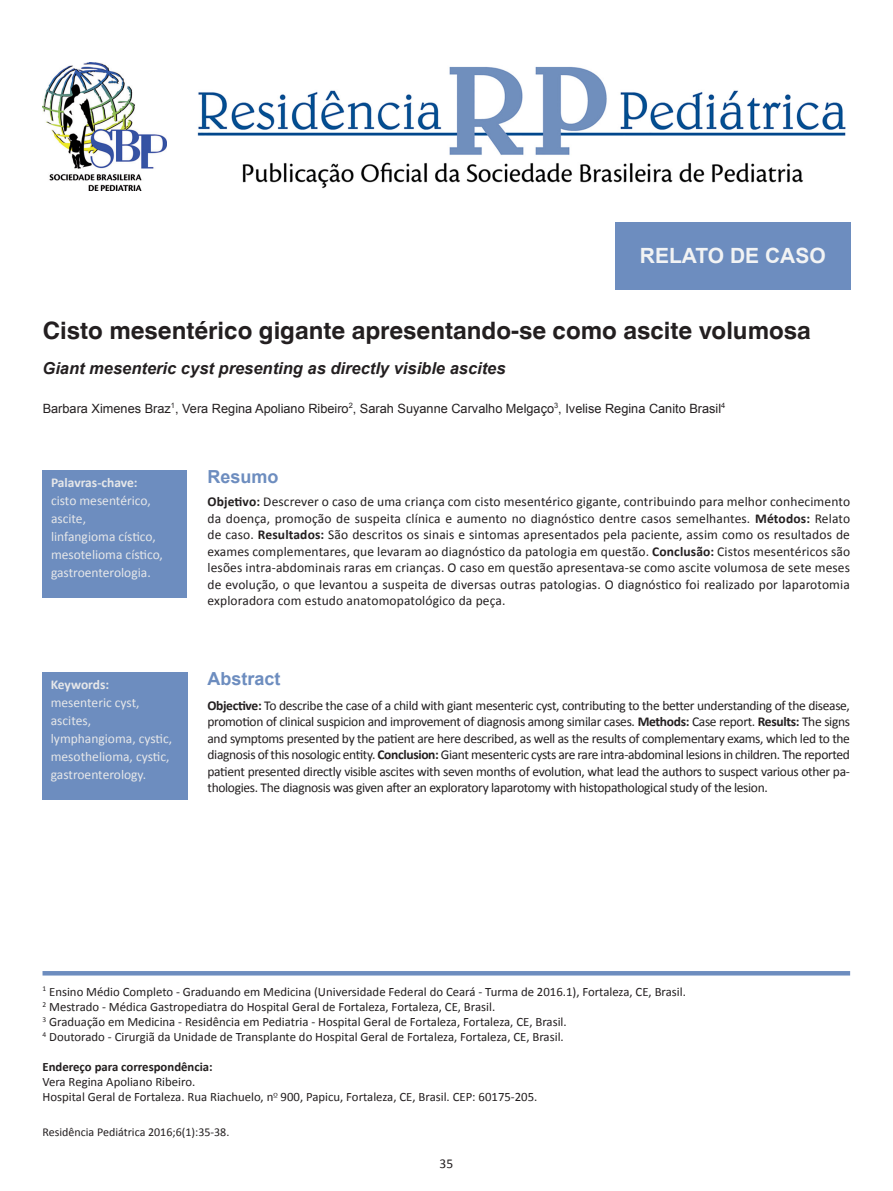
<style>
.page{position:relative;width:893px;height:1191px;background:#fff}
.page>*{position:absolute;margin:0;border:0;box-sizing:border-box;transform-origin:0 0}
.Título{font:700 24px "Helvetica World";color:#231f20}
.Seção{font:700 21px "Arial";color:#f2f3f4}
.Abstract{font:700 18px "Arial";color:#6d8dbf}
.Titulo_Ingles{font:italic 700 16.5px "Arial";color:#231f20}
.Resumo{font:13.5px/16.5px "Calibri";letter-spacing:-.01em;color:#231f20;text-align:justify}
.Key_words{font:13.5px "Calibri";color:#e6e7e9}
.Key_words-2{font:700 13.5px "Calibri";letter-spacing:-.005em;color:#e6e7e9}
.Afiliação{font:12.75px "Calibri";color:#231f20}
.Autor{font:12.75px "Arial";color:#231f20}
.Afiliação-2{font:700 12.75px "Calibri";color:#231f20}
.t1{font:12px "Calibri";color:#231f20}
.s1{font-weight:700}
.s2{font-family:"Gatineau Plain"}
</style>
<div class="page">
<hr style="left:43px;top:971px;width:807px;height:4px;background:#6d8dbf">
<img style="left:197px;top:66px;width:649px;height:123px">
<img style="left:43px;top:62px;width:123px;height:128px">
<div style="left:43px;top:470px;width:144px;height:128px;background:#6d8dbf"></div>
<div style="left:42px;top:672px;width:145px;height:127px;background:#6d8dbf"></div>
<div style="left:615px;top:222px;width:235px;height:67px;background:#6d8dbf"></div>
<p class="Seção" style="left:640px;top:244px;width:187px">RELATO DE CASO</p>
<p class="Título" style="left:43px;top:316px;width:770px">Cisto mesentérico gigante apresentando-se como ascite volumosa</p>
<p class="Titulo_Ingles" style="left:43px;top:357px;width:465px">Giant mesenteric cyst presenting as directly visible ascites</p>
<p class="Autor" style="left:43px;top:399px;width:684px">Barbara Ximenes Braz<sup>1</sup>, Vera Regina Apoliano Ribeiro<sup>2</sup>, Sarah Suyanne Carvalho Melgaço<sup>3</sup>, Ivelise Regina Canito Brasil<sup>4</sup></p>
<p class="Key_words-2" style="left:51px;top:473px;width:88px">Palavras-chave:</p>
<p class="Key_words" style="left:51px;top:491px;width:101px">cisto mesentérico,</p>
<p class="Key_words" style="left:51px;top:509px;width:37px">ascite,</p>
<p class="Key_words" style="left:51px;top:527px;width:106px">linfangioma cístico,</p>
<p class="Key_words" style="left:51px;top:545px;width:113px">mesotelioma cístico,</p>
<p class="Key_words" style="left:51px;top:563px;width:101px">gastroenterologia.</p>
<p class="Key_words-2" style="left:51px;top:675px;width:60px">Keywords:</p>
<p class="Key_words" style="left:51px;top:693px;width:90px">mesenteric cyst,</p>
<p class="Key_words" style="left:51px;top:711px;width:42px">ascites,</p>
<p class="Key_words" style="left:51px;top:729px;width:123px">lymphangioma, cystic,</p>
<p class="Key_words" style="left:51px;top:747px;width:120px">mesothelioma, cystic,</p>
<p class="Key_words" style="left:51px;top:765px;width:97px">gastroenterology.</p>
<p class="Abstract" style="left:208px;top:467px;width:73px">Resumo</p>
<p class="Resumo" style="left:208px;top:493px;width:644px"><span class="s1">Objetivo:</span> Descrever o caso de uma criança com cisto mesentérico gigante, contribuindo para melhor conhecimento da doença, promoção de suspeita clínica e aumento no diagnóstico dentre casos semelhantes. <span class="s1">Métodos:</span> Relato de caso. <span class="s1">Resultados:</span> São descritos os sinais e sintomas apresentados pela paciente, assim como os resultados de exames complementares, que levaram ao diagnóstico da patologia em questão. <span class="s1">Conclusão:</span> Cistos mesentéricos são lesões intra-abdominais raras em crianças. O caso em questão apresentava-se como ascite volumosa de sete meses de evolução, o que levantou a suspeita de diversas outras patologias. O diagnóstico foi realizado por laparotomia exploradora com estudo anatomopatológico da peça.</p>
<p class="Abstract" style="left:208px;top:668px;width:75px">Abstract</p>
<p class="Resumo" style="left:208px;top:696px;width:644px"><span class="s1">Objective:</span> To describe the case of a child with giant mesenteric cyst, contributing to the better understanding of the disease, promotion of clinical suspicion and improvement of diagnosis among similar cases. <span class="s1">Methods:</span> Case report. <span class="s1">Results:</span> The signs and symptoms presented by the patient are here described, as well as the results of complementary exams, which led to the diagnosis of this nosologic entity. <span class="s1">Conclusion:</span> Giant mesenteric cysts are rare intra-abdominal lesions in children. The reported patient presented directly visible ascites with seven months of evolution, what lead the authors to suspect various other pa&shy;thologies. The diagnosis was given after an exploratory laparotomy with histopathological study of the lesion.</p>
<p class="Afiliação" style="left:43px;top:982px;width:645px"><sup>1</sup> Ensino Médio Completo - Graduando em Medicina (Universidade Federal do Ceará - Turma de 2016.1), Fortaleza, CE, Brasil.</p>
<p class="Afiliação" style="left:43px;top:997px;width:454px"><sup>2</sup> Mestrado - Médica Gastropediatra do Hospital Geral de Fortaleza, Fortaleza, CE, Brasil.</p>
<p class="Afiliação" style="left:43px;top:1012px;width:526px"><sup>3</sup> Graduação em Medicina - Residência em Pediatria - Hospital Geral de Fortaleza, Fortaleza, CE, Brasil.</p>
<p class="Afiliação" style="left:43px;top:1027px;width:523px"><sup>4</sup> Doutorado - Cirurgiã da Unidade de Transplante do Hospital Geral de Fortaleza, Fortaleza, CE, Brasil.</p>
<p class="Afiliação-2" style="left:43px;top:1057px;width:172px">Endereço para correspondência:</p>
<p class="Afiliação" style="left:43px;top:1072px;width:154px">Vera Regina Apoliano Ribeiro.</p>
<p class="Afiliação" style="left:43px;top:1087px;width:496px">Hospital Geral de Fortaleza. Rua Riachuelo, n<span class="s2">º</span> 900, Papicu, Fortaleza, CE, Brasil. CEP: 60175-205.</p>
<p class="t1" style="left:43px;top:1123px;width:188px">Residência Pediátrica 2016;6(1):35-38.</p>
<p class="Resumo" style="left:440px;top:1154px;width:15px">35</p>
</div>
